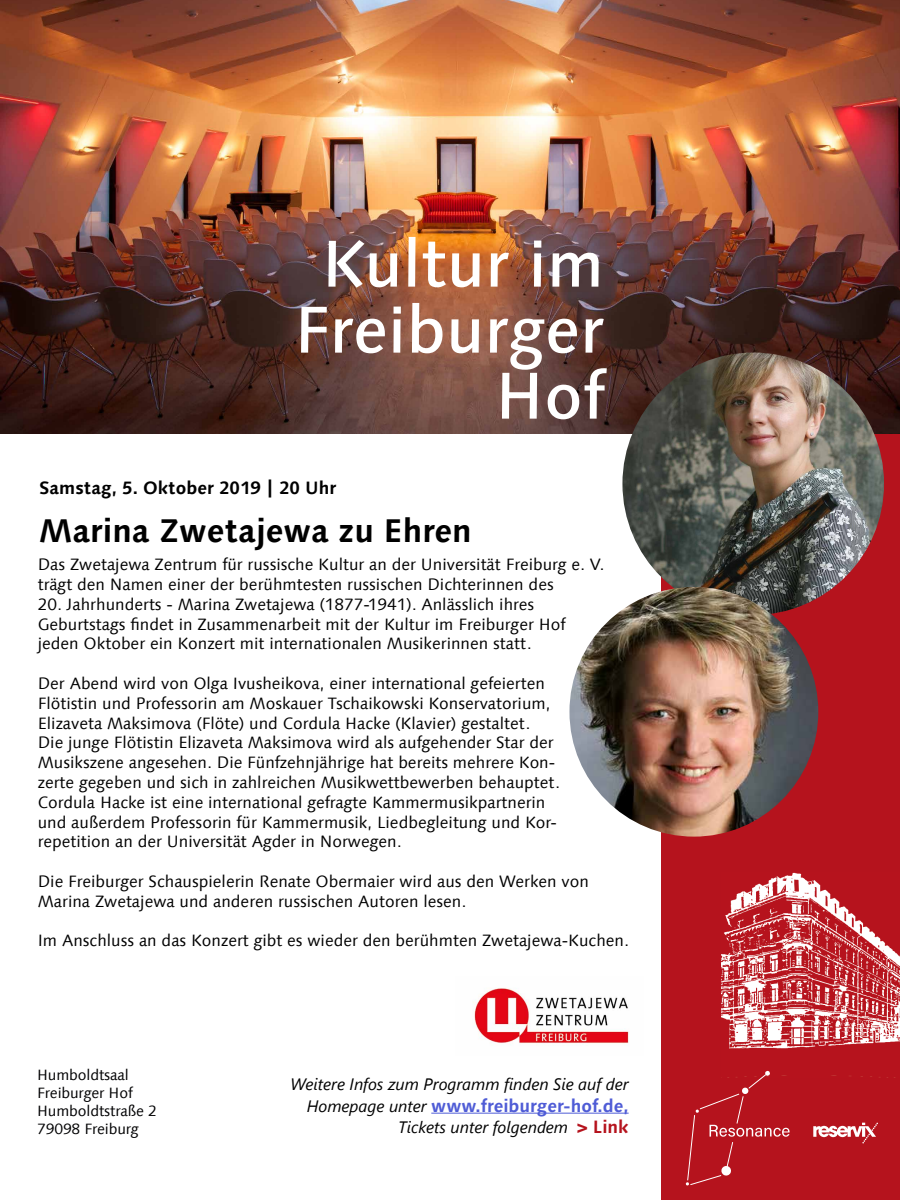
<style>
.page{position:relative;width:900px;height:1200px;background:#fff}
.page>*{position:absolute;margin:0;border:0;box-sizing:border-box;transform-origin:0 0}
.t1{font:500 66px/66px "Linotype Syntax Com";color:#fff;text-align:right}
.t2{font:700 33px "Linotype Syntax Com";color:#000}
.t3{font:700 18px "Linotype Syntax Com";color:#4f5cd6}
.t4{font:700 18px "Linotype Syntax Com";color:#000}
.t5{font:16.5px/19.8px "Linotype Syntax Com";color:#000}
.t6{font:italic 16.5px "Segoe UI";color:#000}
.t7{font:15px/18px "Linotype Syntax Com";letter-spacing:-.01em;color:#020203}
.s1{font-family:"Segoe UI";font-weight:400;font-style:italic;font-size:16.5px;color:#000}
.s2{font-family:"Linotype Syntax Com";font-weight:700;font-style:normal;font-size:18px;color:#b5131d}
</style>
<div class="page">
<div style="left:661px;top:0;width:239px;height:1200px;background:#b5131d"></div>
<img style="left:0;top:0;width:900px;height:433px">
<img style="left:722px;top:873px;width:178px;height:204px">
<svg style="left:813px;top:1123px;width:65px;height:21px"></svg>
<hr style="left:431px;top:1113px;width:198px;height:1px;background:#4f5cd6">
<img style="left:622px;top:353px;width:262px;height:262px;border-radius:131px">
<img style="left:569px;top:587px;width:249px;height:250px;border-radius:125px">
<img style="left:473px;top:988px;width:156px;height:57px">
<svg style="left:686px;top:1071px;width:104px;height:114px"></svg>
<h1 class="t1" style="left:294px;top:230px;width:312px">Kultur im<br>Freiburger<br>Hof</h1>
<p class="t4" style="left:39px;top:477px;width:299px">Samstag, 5. Oktober 2019 | 20 Uhr</p>
<h2 class="t2" style="left:39px;top:510px;width:434px">Marina Zwetajewa zu Ehren</h2>
<p class="t5" style="left:38px;top:555px;width:568px">Das Zwetajewa Zentrum für russische Kultur an der Universität Freiburg e. V. trägt den Namen einer der berühmtesten russischen Dichterinnen des</p>
<p class="t5" style="left:38px;top:594px;width:529px">20. Jahrhunderts - Marina Zwetajewa (1877-1941). Anlässlich ihres<br>Geburtstags findet in Zusammenarbeit mit der Kultur im Freiburger Hof jeden Oktober ein Konzert mit internationalen Musikerinnen statt.</p>
<p class="t5" style="left:38px;top:673px;width:524px">Der Abend wird von Olga Ivusheikova, einer international gefeierten Flötistin und Professorin am Moskauer Tschaikowski Konservatorium, Elizaveta Maksimova (Flöte) und Cordula Hacke (Klavier) gestaltet.<br>Die junge Flötistin Elizaveta Maksimova wird als aufgehender Star der Musikszene angesehen. Die Fünfzehnjährige hat bereits mehrere Kon&shy;zerte gegeben und sich in zahlreichen Musikwettbewerben behauptet.<br>Cordula Hacke ist eine international gefragte Kammermusikpartnerin und außerdem Professorin für Kammermusik, Liedbegleitung und Kor&shy;repetition an der Universität Agder in Norwegen.</p>
<p class="t5" style="left:38px;top:871px;width:553px">Die Freiburger Schauspielerin Renate Obermaier wird aus den Werken von<br>Marina Zwetajewa und anderen russischen Autoren lesen.</p>
<p class="t5" style="left:38px;top:931px;width:593px">Im Anschluss an das Konzert gibt es wieder den berühmten Zwetajewa-Kuchen.</p>
<p class="t7" style="left:37px;top:1066px;width:121px">Humboldtsaal<br>Freiburger Hof<br>Humboldtstraße 2<br>79098 Freiburg</p>
<p class="t6" style="left:290px;top:1069px;width:340px">Weitere Infos zum Programm finden Sie auf der</p>
<p class="t3" style="left:307px;top:1094px;width:323px"><span class="s1">Homepage unter</span> www.freiburger-hof.de,</p>
<p class="t6" style="left:398px;top:1112px;width:232px">Tickets unter folgendem <span class="s2">&gt; Link</span></p>
</div>
